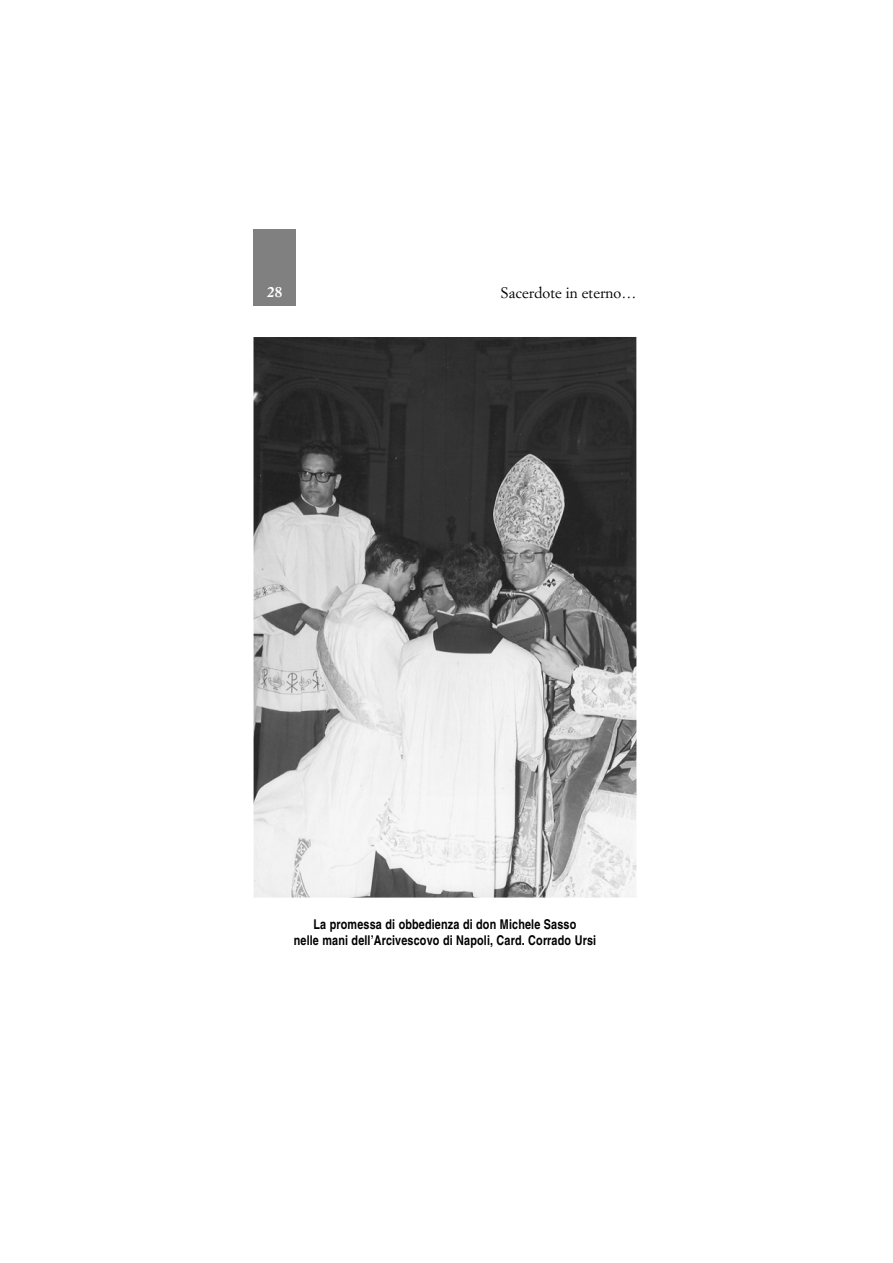
<style>
.page{position:relative;width:893px;height:1263px;background:#fff}
.page>*{position:absolute;margin:0;border:0;box-sizing:border-box;transform-origin:0 0}
.t1{font:15px "Simoncini Garamond";color:#000}
.t2{font:700 15px "Simoncini Garamond";color:#fff}
.t3{font:700 condensed 13.5px/16.2px "Helvetica";color:#000;text-align:center}
</style>
<div class="page">
<div style="left:253px;top:230px;width:43px;height:76px;background:#808080"></div>
<img style="left:253px;top:337px;width:383px;height:561px">
<p class="t2" style="left:267px;top:285px;width:16px">28</p>
<p class="t1" style="left:501px;top:286px;width:137px">Sacerdote in eterno…</p>
<p class="t3" style="left:294px;top:917px;width:304px">La promessa di obbedienza di don Michele Sasso<br>nelle mani dell’Arcivescovo di Napoli, Card. Corrado Ursi</p>
</div>
